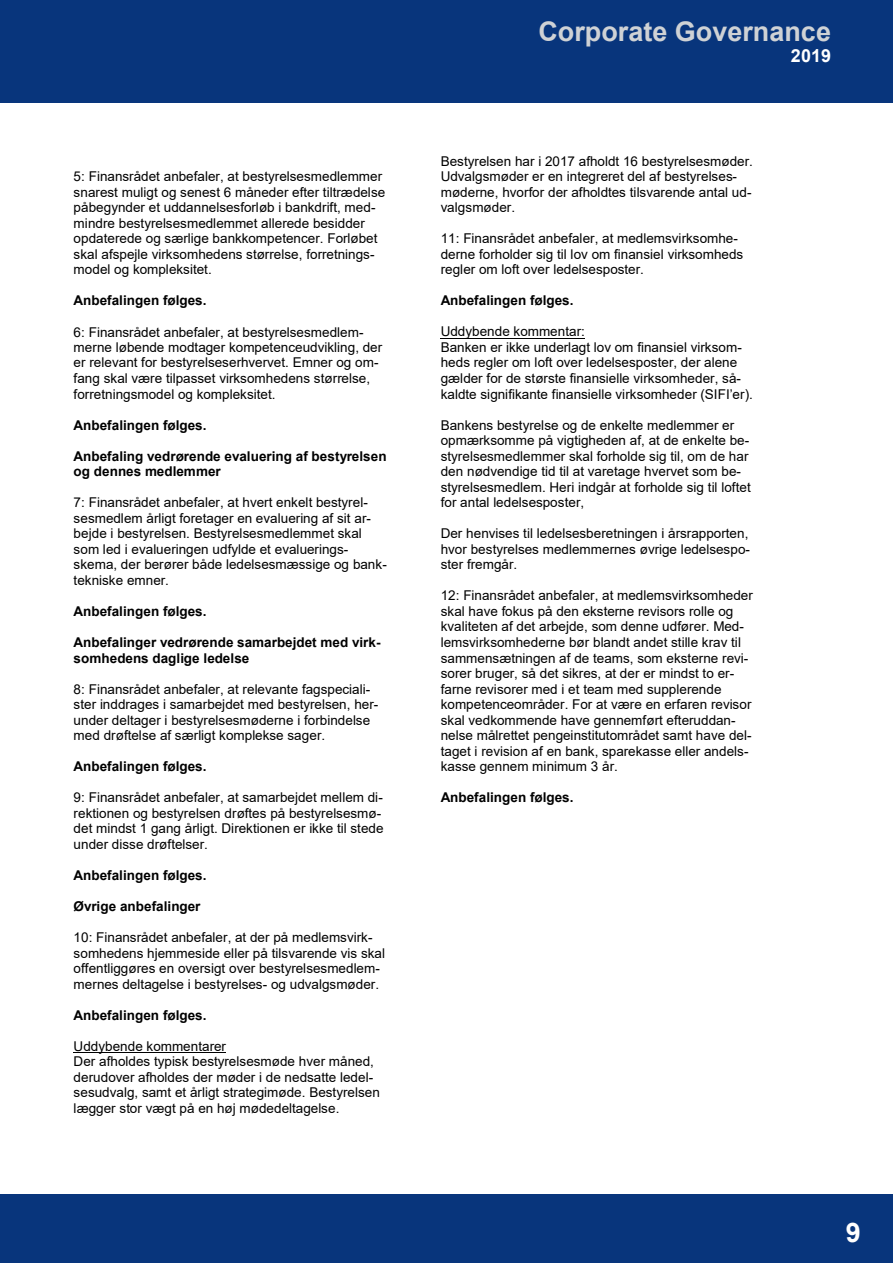
<style>
.page{position:relative;width:893px;height:1263px;background:#fff}
.page>*{position:absolute;margin:0;border:0;box-sizing:border-box;transform-origin:0 0}
.t1{font:700 27px "Arial";color:#cfd2d5}
.t2{font:700 27px "Arial";color:#fff}
.t3{font:700 18px "Arial";color:#fff}
.t4{font:13.5px/15.6px "Arial";letter-spacing:.005em;color:#000}
.t5{font:700 13.5px/15.5px "Arial";color:#000}
</style>
<div class="page">
<div style="left:0;top:0;width:893px;height:102px;background:#08357c"></div>
<div style="left:0;top:1195px;width:893px;height:68px;background:#08357c"></div>
<hr style="left:74px;top:1052px;width:152px;height:1px;background:#000">
<hr style="left:441px;top:338px;width:144px;height:1px;background:#000">
<p class="t4" style="left:74px;top:168px;width:313px">5: Finansrådet anbefaler, at bestyrelsesmedlemmer snarest muligt og senest 6 måneder efter tiltrædelse påbegynder et uddannelsesforløb i bankdrift, med&shy;mindre bestyrelsesmedlemmet allerede besidder opdaterede og særlige bankkompetencer. Forløbet skal afspejle virksomhedens størrelse, forretnings&shy;model og kompleksitet.</p>
<p class="t5" style="left:74px;top:293px;width:134px">Anbefalingen følges.</p>
<p class="t4" style="left:74px;top:324px;width:310px">6: Finansrådet anbefaler, at bestyrelsesmedlem&shy;merne løbende modtager kompetenceudvikling, der er relevant for bestyrelseserhvervet. Emner og om&shy;fang skal være tilpasset virksomhedens størrelse, forretningsmodel og kompleksitet.</p>
<p class="t5" style="left:74px;top:417px;width:134px">Anbefalingen følges.</p>
<p class="t5" style="left:74px;top:448px;width:315px">Anbefaling vedrørende evaluering af bestyrelsen og dennes medlemmer</p>
<p class="t4" style="left:74px;top:495px;width:315px">7: Finansrådet anbefaler, at hvert enkelt bestyrel&shy;sesmedlem årligt foretager en evaluering af sit ar&shy;bejde i bestyrelsen. Bestyrelsesmedlemmet skal som led i evalueringen udfylde et evaluerings&shy;skema, der berører både ledelsesmæssige og bank&shy;tekniske emner.</p>
<p class="t5" style="left:74px;top:604px;width:134px">Anbefalingen følges.</p>
<p class="t5" style="left:74px;top:635px;width:308px">Anbefalinger vedrørende samarbejdet med virk&shy;somhedens daglige ledelse</p>
<p class="t4" style="left:74px;top:681px;width:306px">8: Finansrådet anbefaler, at relevante fagspeciali&shy;ster inddrages i samarbejdet med bestyrelsen, her&shy;under deltager i bestyrelsesmøderne i forbindelse med drøftelse af særligt komplekse sager.</p>
<p class="t5" style="left:74px;top:759px;width:134px">Anbefalingen følges.</p>
<p class="t4" style="left:74px;top:790px;width:312px">9: Finansrådet anbefaler, at samarbejdet mellem di&shy;rektionen og bestyrelsen drøftes på bestyrelsesmø&shy;det mindst 1 gang årligt. Direktionen er ikke til stede under disse drøftelser.</p>
<p class="t5" style="left:74px;top:868px;width:134px">Anbefalingen følges.</p>
<p class="t5" style="left:74px;top:899px;width:128px">Øvrige anbefalinger</p>
<p class="t4" style="left:74px;top:929px;width:313px">10: Finansrådet anbefaler, at der på medlemsvirk&shy;somhedens hjemmeside eller på tilsvarende vis skal offentliggøres en oversigt over bestyrelsesmedlem&shy;mernes deltagelse i bestyrelses- og udvalgsmøder.</p>
<p class="t5" style="left:74px;top:1007px;width:134px">Anbefalingen følges.</p>
<p class="t4" style="left:74px;top:1038px;width:308px">Uddybende kommentarer<br>Der afholdes typisk bestyrelsesmøde hver måned, derudover afholdes der møder i de nedsatte ledel&shy;sesudvalg, samt et årligt strategimøde. Bestyrelsen lægger stor vægt på en høj mødedeltagelse.</p>
<p class="t1" style="left:538px;top:12px;width:294px">Corporate Governance</p>
<p class="t3" style="left:791px;top:43px;width:42px">2019</p>
<p class="t4" style="left:441px;top:153px;width:314px">Bestyrelsen har i 2017 afholdt 16 bestyrelsesmøder.<br>Udvalgsmøder er en integreret del af bestyrelses&shy;møderne, hvorfor der afholdtes tilsvarende antal ud&shy;valgsmøder.</p>
<p class="t4" style="left:441px;top:231px;width:304px">11: Finansrådet anbefaler, at medlemsvirksomhe&shy;derne forholder sig til lov om finansiel virksomheds regler om loft over ledelsesposter.</p>
<p class="t5" style="left:441px;top:293px;width:134px">Anbefalingen følges.</p>
<p class="t4" style="left:441px;top:324px;width:314px">Uddybende kommentar:<br>Banken er ikke underlagt lov om finansiel virksom&shy;heds regler om loft over ledelsesposter, der alene gælder for de største finansielle virksomheder, så&shy;kaldte signifikante finansielle virksomheder (SIFI’er).</p>
<p class="t4" style="left:441px;top:417px;width:312px">Bankens bestyrelse og de enkelte medlemmer er opmærksomme på vigtigheden af, at de enkelte be&shy;styrelsesmedlemmer skal forholde sig til, om de har den nødvendige tid til at varetage hvervet som be&shy;styrelsesmedlem. Heri indgår at forholde sig til loftet for antal ledelsesposter,</p>
<p class="t4" style="left:441px;top:526px;width:311px">Der henvises til ledelsesberetningen i årsrapporten, hvor bestyrelses medlemmernes øvrige ledelsespo&shy;ster fremgår.</p>
<p class="t4" style="left:441px;top:588px;width:314px">12: Finansrådet anbefaler, at medlemsvirksomheder skal have fokus på den eksterne revisors rolle og kvaliteten af det arbejde, som denne udfører. Med&shy;lemsvirksomhederne bør blandt andet stille krav til sammensætningen af de teams, som eksterne revi&shy;sorer bruger, så det sikres, at der er mindst to er&shy;farne revisorer med i et team med supplerende kompetenceområder. For at være en erfaren revisor skal vedkommende have gennemført efteruddan&shy;nelse målrettet pengeinstitutområdet samt have del&shy;taget i revision af en bank, sparekasse eller andels&shy;kasse gennem minimum 3 år.</p>
<p class="t5" style="left:441px;top:790px;width:134px">Anbefalingen følges.</p>
<p class="t2" style="left:846px;top:1213px;width:17px">9</p>
</div>
